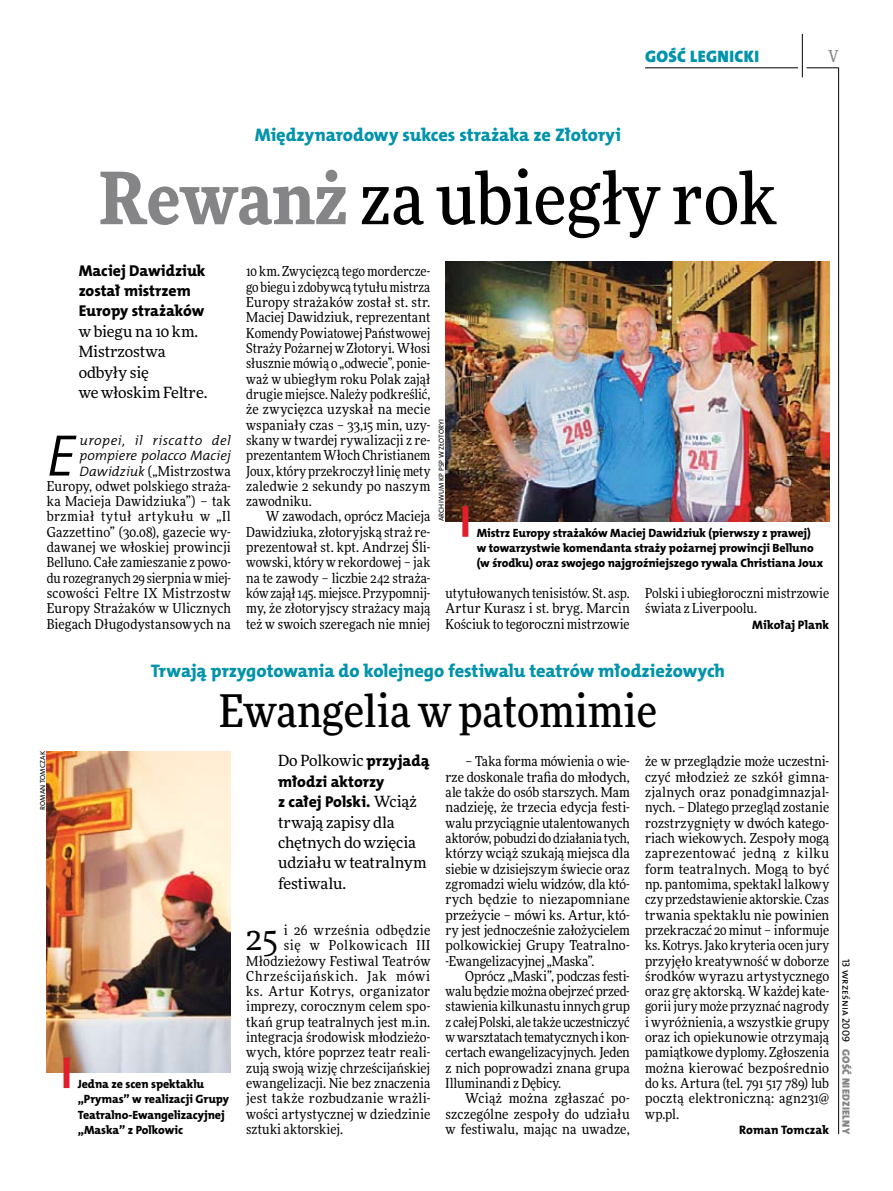
<style>
.page{position:relative;width:893px;height:1191px;background:#fff}
.page>*{position:absolute;margin:0;border:0;box-sizing:border-box;transform-origin:0 0}
.t1{font:500 72px "Freeday Narrow";color:#000}
.t2{font:59.1px "The Mix HP4 Se Lig IT";color:#000}
.t3{font:500 45px "Freeday Narrow";color:#000}
.t4{font:34.8px "Freeday Narrow News";color:#000}
.t5{font:18.3px "The Mix HP8 Ex Bld";color:#0093aa}
.t6{font:16.65px "The Mix HP9 Blk";letter-spacing:.02em;color:#0093aa}
.t7{font:500 16.5px "Freeday Narrow";color:#858486;scale:.9 1}
.t8{font:15.75px/20.4px "The Mix HP8 Ex Bld";letter-spacing:-.005em;color:#000}
.t9{font:15.45px/20.4px "Freeday News";letter-spacing:-.005em;color:#000}
.t10{font:13.65px/15.3px "Freeday Narrow News";letter-spacing:.01em;color:#000;text-align:justify}
.t11{font:13.65px "Freeday Narrow News";letter-spacing:.03em;color:#000}
.t12{font:13.65px/15.3px "The Mix HP4 Se Lig IT";letter-spacing:.01em;color:#000}
.t13{font:13.65px "Freeday Narrow News";letter-spacing:.045em;color:#000}
.t14{font:13.65px "Freeday Narrow News";letter-spacing:.04em;color:#000}
.t15{font:12.3px "The Mix HP8 Ex Bld";letter-spacing:.005em;color:#000}
.t16{font:12px/15.3px "The Mix HP8 Ex Bld";letter-spacing:-.005em;color:#000}
.t17{font:10.5px "The Mix HP9 Blk";letter-spacing:.025em;color:#858486}
.t18{font:10.5px "The Mix HP5 Plain";letter-spacing:.015em;color:#000}
.t19{font:7.2px "The Mix HP5 Plain";letter-spacing:.005em;color:#000}
.s1{font-weight:900;color:#858486}
.s2{font-family:"The Mix HP4 Se Lig IT"}
.s3{font-family:"The Mix HP8 Ex Bld";font-size:15.75px}
.s4{font-family:"Freeday News";font-size:15.45px}
</style>
<div class="page">
<hr style="left:806px;top:68px;width:33px;height:1px;background:#000">
<hr style="left:645px;top:68px;width:153px;height:1px;background:#000">
<hr style="left:838px;top:68px;width:1px;height:1066px;background:#000">
<hr style="left:802px;top:34px;width:1px;height:43px;background:#000">
<img style="left:446px;top:261px;width:383px;height:260px">
<div style="left:462px;top:506px;width:6px;height:31px;background:#df1f2a"></div>
<img style="left:47px;top:751px;width:184px;height:321px">
<div style="left:64px;top:1057px;width:6px;height:31px;background:#df1f2a"></div>
<p class="t6" style="left:645px;top:46px;width:115px">GOŚĆ LEGN ICKI</p>
<p class="t7" style="left:828px;top:46px;width:13px">V</p>
<h3 class="t5" style="left:255px;top:123px;width:367px">Międzynarodowy sukces strażaka ze Złotoryi</h3>
<h1 class="t1" style="left:99px;top:154px;width:679px"><span class="s1">Rewanż</span> za ubiegły rok</h1>
<p class="t8" style="left:79px;top:260px;width:129px">Maciej Dawidziuk został mistrzem<br>Europy strażaków</p>
<p class="t9" style="left:79px;top:321px;width:130px">w biegu na 10 km.<br>Mistrzostwa odbyły się<br>we włoskim Feltre.</p>
<p class="t10" style="left:246px;top:264px;width:186px">10 km. Zwycięzcą tego mordercze&shy;go biegu i zdobywcą tytułu mistrza Europy strażaków został st. str.<br>Maciej Dawidziuk, reprezentant Komendy Powiatowej Państwowej Straży Pożarnej w Złotoryi. Włosi słusznie mówią o „odwecie”, ponie&shy;waż w ubiegłym roku Polak zajął drugie miejsce. Należy podkreślić, że zwycięzca uzyskał na mecie wspaniały czas – 33,15 min, uzy&shy;skany w twardej rywalizacji z re&shy;prezentantem Włoch Christianem Joux, który przekroczył linię mety zaledwie 2 sekundy po naszym zawodniku.</p>
<p class="t10" style="left:246px;top:509px;width:186px;text-indent:20px">W zawodach, oprócz Macieja Dawidziuka, złotoryjską straż re&shy;prezentował st. kpt. Andrzej Śli&shy;wowski, który w rekordowej – jak na te zawody – liczbie 242 straża&shy;ków zajął 145. miejsce. Przypomnij&shy;my, że złotoryjscy strażacy mają też w swoich szeregach nie mniej</p>
<p class="t19" style="left:437px;top:521px;width:104px;rotate:-90deg">Archiwum KP PSP w Złotoryi</p>
<h2 class="t2" style="left:47px;top:418px;width:31px">E</h2>
<p class="t12" style="left:79px;top:433px;width:153px">uropei, il riscatto del pompiere polacco Maciej</p>
<p class="t10" style="left:47px;top:463px;width:186px;text-indent:33px"><span class="s2">Dawidziuk</span> („Mistrzostwa Europy, odwet polskiego straża&shy;ka Macieja Dawidziuka”) – tak brzmiał tytuł artykułu w „Il Gazzettino” (30.08), gazecie wy&shy;dawanej we włoskiej prowincji Belluno. Całe zamieszanie z powo&shy;du rozegranych 29 sierpnia w miej&shy;scowości Feltre IX Mistrzostw Europy Strażaków w Ulicznych Biegach Długodystansowych na</p>
<p class="t16" style="left:477px;top:525px;width:348px">Mistrz Europy strażaków Maciej Dawidziuk (pierwszy z prawej) w towarzystwie komendanta straży pożarnej prowincji Belluno (w środku) oraz swojego najgroźniejszego rywala Christiana Joux</p>
<p class="t10" style="left:446px;top:585px;width:186px">utytułowanych tenisistów. St. asp.<br>Artur Kurasz i st. bryg. Marcin Kościuk to tegoroczni mistrzowie</p>
<p class="t10" style="left:645px;top:585px;width:186px">Polski i ubiegłoroczni mistrzowie świata z Liverpoolu.</p>
<p class="t15" style="left:752px;top:616px;width:79px">Mikołaj Plank</p>
<p class="t19" style="left:38px;top:810px;width:60px;rotate:-90deg">Roman Tomczak</p>
<h3 class="t5" style="left:151px;top:659px;width:576px">Trwają przygotowania do kolejnego festiwalu teatrów młodzieżowych</h3>
<h3 class="t3" style="left:219px;top:683px;width:439px">Ewangelia w patomimie</h3>
<p class="t9" style="left:278px;top:750px;width:153px">Do Polkowic <span class="s3">przyjadą</span></p>
<p class="t8" style="left:278px;top:771px;width:140px">młodzi aktorzy<br>z całej Polski. <span class="s4">Wciąż</span></p>
<p class="t9" style="left:278px;top:811px;width:150px">trwają zapisy dla chętnych do wzięcia udziału w teatralnym festiwalu.</p>
<p class="t10" style="left:645px;top:754px;width:186px">że w przeglądzie może uczestni&shy;czyć młodzież ze szkół gimna&shy;zjalnych oraz ponadgimnazjal&shy;nych. – Dlatego przegląd zostanie rozstrzygnięty w dwóch katego&shy;riach wiekowych. Zespoły mogą zaprezentować jedną z kilku form teatralnych. Mogą to być np. pantomima, spektakl lalkowy czy przedstawienie aktorskie. Czas trwania spektaklu nie powinien przekraczać 20 minut – informuje ks.Kotrys. Jako kryteria ocen jury przyjęło kreatywność w doborze środków wyrazu artystycznego oraz grę aktorską. W każdej kate&shy;gorii jury może przyznać nagrody i wyróżnienia, a wszystkie grupy oraz ich opiekunowie otrzymają pamiątkowe dyplomy. Zgłoszenia można kierować bezpośrednio do ks. Artura (tel. 791 517 789) lub pocztą elektroniczną: agn231@ wp.pl.</p>
<p class="t15" style="left:739px;top:1122px;width:92px">Roman Tomczak</p>
<p class="t10" style="left:446px;top:754px;width:186px;text-indent:20px">– Taka forma mówienia o wie&shy;rze doskonale trafia do młodych, ale także do osób starszych. Mam nadzieję, że trzecia edycja festi&shy;walu przyciągnie utalentowanych aktorów, pobudzi do działania tych, którzy wciąż szukają miejsca dla siebie w dzisiejszym świecie oraz zgromadzi wielu widzów, dla któ&shy;rych będzie to niezapomniane przeżycie – mówi ks. Artur, któ&shy;ry jest jednocześnie założycielem polkowickiej Grupy Teatralno--Ewangelizacyjnej „Maska”.</p>
<p class="t10" style="left:446px;top:968px;width:186px;text-indent:20px">Oprócz „Maski”, podczas festi&shy;walu będzie można obejrzeć przed&shy;stawienia kilkunastu innych grup z całej Polski, ale także uczestniczyć wwarsztatach tematycznych i kon&shy;certach ewangelizacyjnych. Jeden z nich poprowadzi znana grupa Illuminandi zDębicy.</p>
<p class="t10" style="left:446px;top:1090px;width:186px;text-indent:20px">Wciąż można zgłaszać po&shy;szczególne zespoły do udziału w festiwalu, mając na uwadze,</p>
<h3 class="t4" style="left:246px;top:916px;width:33px">25</h3>
<p class="t11" style="left:284px;top:921px;width:148px">i 26 września odbędzie</p>
<p class="t14" style="left:284px;top:937px;width:148px">się w Polkowicach III</p>
<p class="t10" style="left:246px;top:953px;width:186px">Młodzieżowy Festiwal Teatrów</p>
<p class="t13" style="left:246px;top:967px;width:186px">Chrześcijańskich. Jak mówi</p>
<p class="t11" style="left:246px;top:983px;width:186px">ks. Artur Kotrys, organizator</p>
<p class="t10" style="left:246px;top:998px;width:186px">imprezy, corocznym celem spo-</p>
<p class="t10" style="left:246px;top:1014px;width:186px">tkań grup teatralnych jest m.in.</p>
<p class="t10" style="left:246px;top:1029px;width:186px">integracja środowisk młodzieżo-</p>
<p class="t10" style="left:246px;top:1044px;width:186px">wych, które poprzez teatr reali-</p>
<p class="t10" style="left:246px;top:1060px;width:186px">zują swoją wizję chrześcijańskiej</p>
<p class="t10" style="left:246px;top:1075px;width:186px">ewangelizacji. Nie bez znaczenia</p>
<p class="t10" style="left:246px;top:1090px;width:186px">jest także rozbudzanie wrażli-</p>
<p class="t10" style="left:246px;top:1106px;width:186px">wości artystycznej w dziedzinie</p>
<p class="t10" style="left:246px;top:1121px;width:98px">sztuki aktorskiej.</p>
<p class="t16" style="left:78px;top:1076px;width:153px">Jedna ze scen spektaklu „Prymas” w realizacji Grupy<br>Teatralno-Ewangelizacyjnej „Maska” z Polkowic</p>
<p class="t18" style="left:853px;top:958px;width:85px;rotate:90deg">13 września 2009</p>
<p class="t17" style="left:853px;top:1049px;width:86px;rotate:90deg">GOŚĆ NIEDZIELNY</p>
</div>
